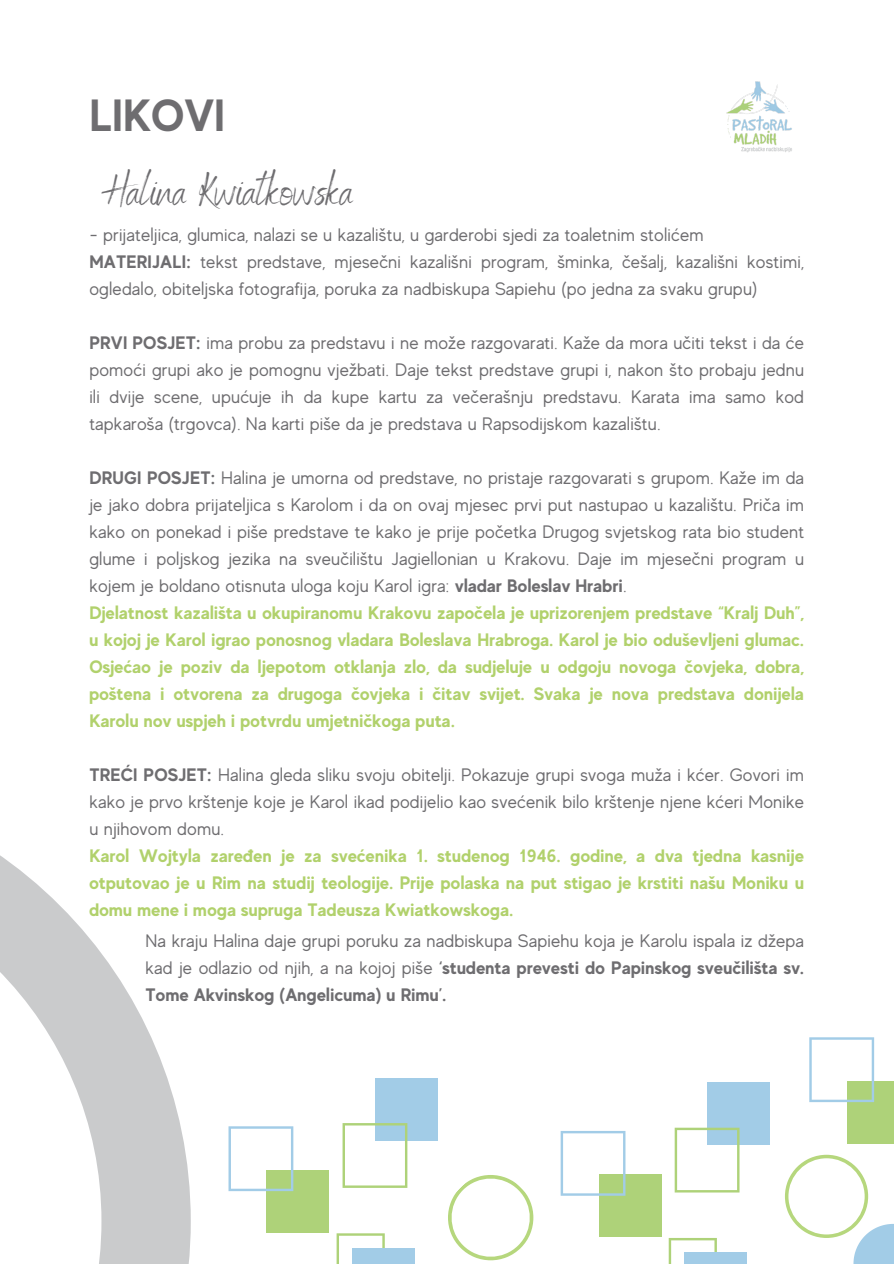
<style>
.page{position:relative;width:894px;height:1264px;background:#fff}
.page>*{position:absolute;margin:0;border:0;box-sizing:border-box;transform-origin:0 0}
.t1{font:45px "Benedict";color:#6e6d70}
.t2{font:700 45px "MADE Evolve Sans";color:#6e6d70}
.t3{font:700 18px/27px "MADE Evolve Sans";letter-spacing:.01em;color:#b1d16c}
.t4{font:18px/27px "MADE Evolve Sans";letter-spacing:.01em;color:#6e6d70;text-align:justify}
.s1{font-weight:700}
.s2{color:#6e6d70}
.s3{font-weight:400;color:#6e6d70}
</style>
<div class="page">
<svg style="left:0;top:855px;width:190px;height:408px"></svg>
<svg style="left:448px;top:1175px;width:85px;height:85px"></svg>
<svg style="left:785px;top:1154px;width:108px;height:109px"></svg>
<div style="left:375px;top:1078px;width:62px;height:62px;background:#a2cce7"></div>
<div style="left:266px;top:1169px;width:63px;height:63px;background:#aed279"></div>
<svg style="left:342px;top:1123px;width:65px;height:64px"></svg>
<svg style="left:336px;top:1233px;width:48px;height:30px"></svg>
<svg style="left:228px;top:1126px;width:65px;height:65px"></svg>
<div style="left:352px;top:1247px;width:62px;height:16px;background:#a2cce7"></div>
<div style="left:847px;top:1080px;width:46px;height:63px;background:#aed279"></div>
<svg style="left:809px;top:1037px;width:64px;height:65px"></svg>
<img style="left:726px;top:81px;width:66px;height:72px">
<div style="left:707px;top:1082px;width:62px;height:63px;background:#a2cce7"></div>
<div style="left:598px;top:1174px;width:63px;height:62px;background:#aed279"></div>
<svg style="left:674px;top:1127px;width:65px;height:65px"></svg>
<svg style="left:668px;top:1238px;width:48px;height:25px"></svg>
<svg style="left:560px;top:1131px;width:65px;height:64px"></svg>
<div style="left:684px;top:1252px;width:62px;height:11px;background:#a2cce7"></div>
<h1 class="t2" style="left:89px;top:87px;width:137px">LIKOVI</h1>
<h1 class="t1" style="left:102px;top:159px;width:253px">Halina Kwiatkowska</h1>
<p class="t4" style="left:89px;top:220px;width:716px;text-align:left">- prijateljica, glumica, nalazi se u kazalištu, u garderobi sjedi za toaletnim stolićem<br><span class="s1">MATERIJALI:</span> tekst predstave, mjesečni kazališni program, šminka, češalj, kazališni kostimi, ogledalo, obiteljska fotografija, poruka za nadbiskupa Sapiehu (po jedna za svaku grupu)</p>
<p class="t4" style="left:89px;top:328px;width:716px"><span class="s1">PRVI POSJET:</span> ima probu za predstavu i ne može razgovarati. Kaže da mora učiti tekst i da će pomoći grupi ako je pomognu vježbati. Daje tekst predstave grupi i, nakon što probaju jednu ili dvije scene, upućuje ih da kupe kartu za večerašnju predstavu. Karata ima samo kod tapkaroša (trgovca). Na karti piše da je predstava u Rapsodijskom kazalištu.</p>
<p class="t3" style="left:89px;top:463px;width:716px"><span class="s2">DRUGI POSJET:</span> <span class="s3">Halina je umorna od predstave, no pristaje razgovarati s grupom. Kaže im da je jako dobra prijateljica s Karolom i da on ovaj mjesec prvi put nastupao u kazalištu. Priča im kako on ponekad i piše predstave te kako je prije početka Drugog svjetskog rata bio student glume i poljskog jezika na sveučilištu Jagiellonian u Krakovu. Daje im mjesečni program u kojem je boldano otisnuta uloga koju Karol igra:</span> <span class="s2">vladar Boleslav Hrabri</span><span class="s3">.<br></span>Djelatnost kazališta u okupiranomu Krakovu započela je uprizorenjem predstave “Kralj Duh”, u kojoj je Karol igrao ponosnog vladara Boleslava Hrabroga. Karol je bio oduševljeni glumac.<br>Osjećao je poziv da ljepotom otklanja zlo, da sudjeluje u odgoju novoga čovjeka, dobra, poštena i otvorena za drugoga čovjeka i čitav svijet. Svaka je nova predstava donijela Karolu nov uspjeh i potvrdu umjetničkoga puta.</p>
<p class="t4" style="left:89px;top:760px;width:716px"><span class="s1">TREĆI POSJET:</span> Halina gleda sliku svoju obitelji. Pokazuje grupi svoga muža i kćer. Govori im kako je prvo krštenje koje je Karol ikad podijelio kao svećenik bilo krštenje njene kćeri Monike u njihovom domu.</p>
<p class="t3" style="left:89px;top:841px;width:716px;text-align:justify">Karol Wojtyla zaređen je za svećenika 1. studenog 1946. godine, a dva tjedna kasnije otputovao je u Rim na studij teologije. Prije polaska na put stigao je krstiti našu Moniku u domu mene i moga supruga Tadeusza Kwiatkowskoga.</p>
<p class="t4" style="left:145px;top:926px;width:660px">Na kraju Halina daje grupi poruku za nadbiskupa Sapiehu koja je Karolu ispala iz džepa kad je odlazio od njih, a na kojoj piše <span class="s1">‘studenta prevesti do Papinskog sveučilišta sv.<br>Tome Akvinskog (Angelicuma) u Rimu’.</span></p>
</div>
